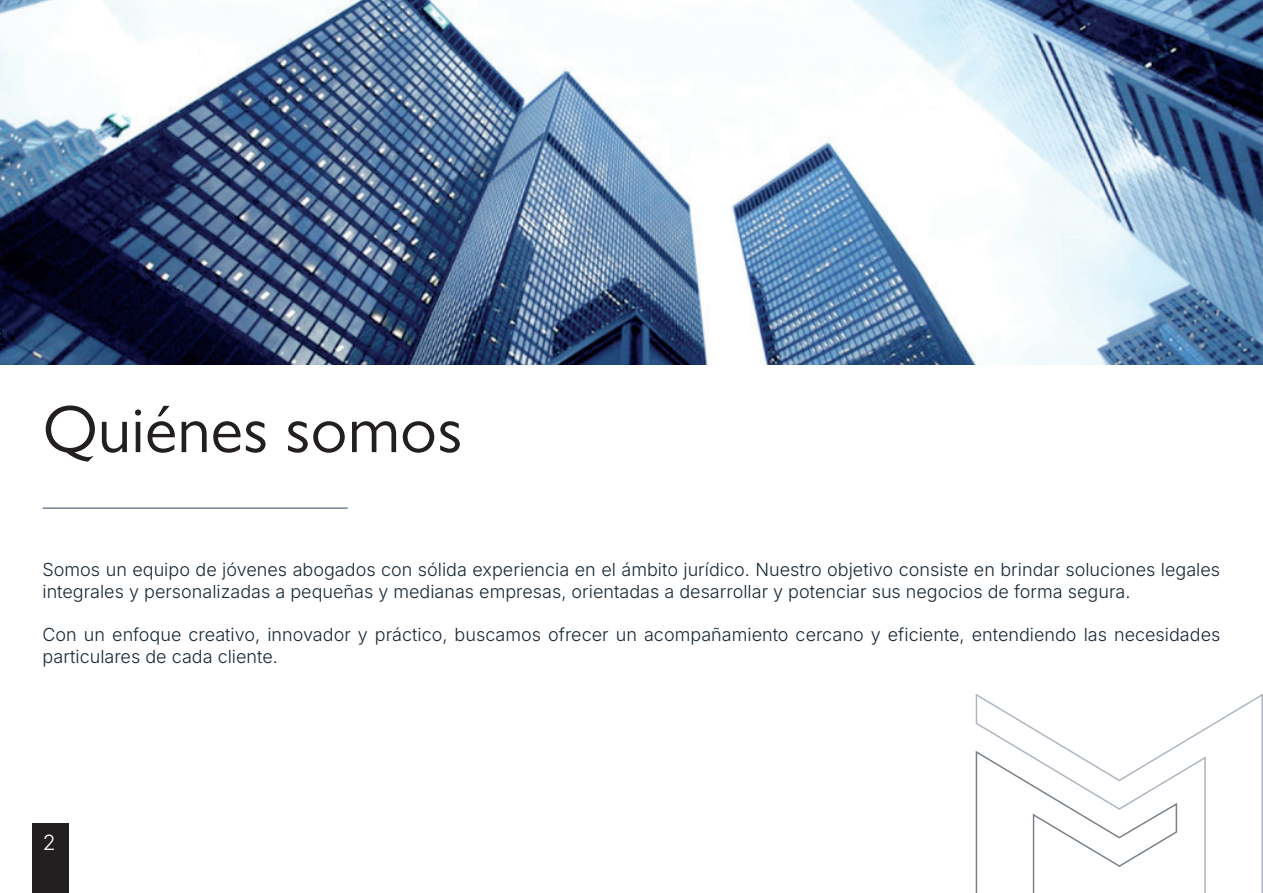
<style>
.page{position:relative;width:1263px;height:893px;background:#fff}
.page>*{position:absolute;margin:0;border:0;box-sizing:border-box;transform-origin:0 0}
.t1{font:67.5px "Gill Sans MT Pro";color:#231f20}
.t2{font:21px "Inter";color:#fff}
.t3{font:18px/21.6px "Inter";color:#1a2936}
</style>
<div class="page">
<img style="left:0;top:0;width:1263px;height:364px">
<hr style="left:43px;top:507px;width:305px;height:2px;background:#748296">
<svg style="left:975px;top:693px;width:288px;height:200px"></svg>
<svg style="left:975px;top:749px;width:203px;height:144px"></svg>
<div style="left:32px;top:823px;width:37px;height:70px;background:#231f20"></div>
<h1 class="t1" style="left:43px;top:389px;width:421px">Quiénes somos</h1>
<p class="t3" style="left:43px;top:558px;width:1179px">Somos un equipo de jóvenes abogados con sólida experiencia en el ámbito jurídico. Nuestro objetivo consiste en brindar soluciones legales integrales y personalizadas a pequeñas y medianas empresas, orientadas a desarrollar y potenciar sus negocios de forma segura.</p>
<p class="t3" style="left:43px;top:623px;width:1179px">Con un enfoque creativo, innovador y práctico, buscamos ofrecer un acompañamiento cercano y eficiente, entendiendo las necesidades particulares de cada cliente.</p>
<p class="t2" style="left:43px;top:827px;width:14px">2</p>
</div>
